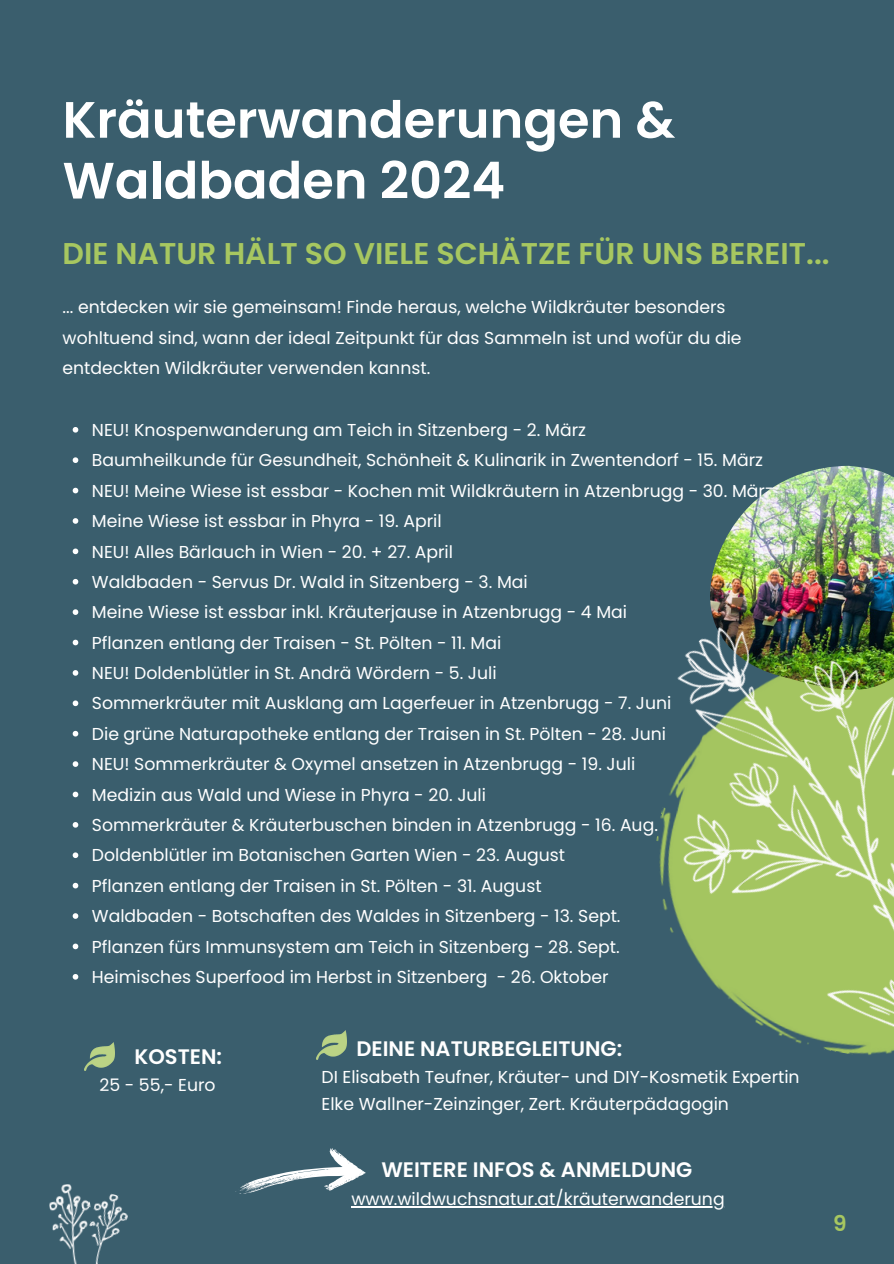
<style>
.page{position:relative;width:894px;height:1264px;background:#fff}
.page>*{position:absolute;margin:0;border:0;box-sizing:border-box;transform-origin:0 0}
.t1{font:600 51px/60.8px "Poppins";color:#fff}
.t2{font:600 30px "Poppins";color:#a7c760}
.t3{font:600 21.6px "Poppins";color:#a7c760}
.t4{font:600 21px "Poppins";color:#fff}
.t5{font:17.25px/30.3px "Poppins";color:#fff}
</style>
<div class="page">
<div style="left:0;top:0;width:893px;height:1263px;background:#3a5e6d"></div>
<svg style="left:73px;top:427px;width:5px;height:5px"></svg>
<svg style="left:73px;top:457px;width:5px;height:6px"></svg>
<svg style="left:73px;top:488px;width:5px;height:5px"></svg>
<svg style="left:73px;top:518px;width:5px;height:6px"></svg>
<svg style="left:73px;top:548px;width:5px;height:6px"></svg>
<svg style="left:73px;top:579px;width:5px;height:5px"></svg>
<svg style="left:73px;top:609px;width:5px;height:6px"></svg>
<svg style="left:73px;top:639px;width:5px;height:6px"></svg>
<svg style="left:73px;top:670px;width:5px;height:5px"></svg>
<svg style="left:73px;top:700px;width:5px;height:6px"></svg>
<svg style="left:73px;top:731px;width:5px;height:5px"></svg>
<svg style="left:73px;top:761px;width:5px;height:6px"></svg>
<svg style="left:73px;top:791px;width:5px;height:6px"></svg>
<svg style="left:73px;top:822px;width:5px;height:5px"></svg>
<svg style="left:73px;top:852px;width:5px;height:6px"></svg>
<svg style="left:73px;top:882px;width:5px;height:6px"></svg>
<svg style="left:73px;top:913px;width:5px;height:5px"></svg>
<svg style="left:73px;top:943px;width:5px;height:6px"></svg>
<svg style="left:73px;top:974px;width:5px;height:5px"></svg>
<img style="left:84px;top:1042px;width:31px;height:28px">
<img style="left:316px;top:1030px;width:31px;height:29px">
<img style="left:578px;top:465px;width:315px;height:743px">
<svg style="left:235px;top:1148px;width:132px;height:60px"></svg>
<hr style="left:351px;top:1206px;width:373px;height:1px;background:#fff">
<img style="left:99px;top:1193px;width:29px;height:62px">
<img style="left:49px;top:1184px;width:50px;height:79px">
<p class="t1" style="left:62px;top:89px;width:614px">Kräuterwanderungen &amp;<br>Waldbaden 2024</p>
<p class="t2" style="left:62px;top:233px;width:768px">DIE NATUR HÄLT SO VIELE SCHÄTZE FÜR UNS BEREIT...</p>
<p class="t5" style="left:62px;top:292px;width:680px">... entdecken wir sie gemeinsam! Finde heraus, welche Wildkräuter besonders wohltuend sind, wann der ideal Zeitpunkt für das Sammeln ist und wofür du die entdeckten Wildkräuter verwenden kannst.</p>
<h2 class="t5" style="left:92px;top:415px;width:495px">NEU! Knospenwanderung am Teich in Sitzenberg - 2. März</h2>
<p class="t5" style="left:92px;top:445px;width:672px">Baumheilkunde für Gesundheit, Schönheit &amp; Kulinarik in Zwentendorf - 15. März</p>
<p class="t5" style="left:92px;top:475px;width:682px">NEU! Meine Wiese ist essbar - Kochen mit Wildkräutern in Atzenbrugg - 30. März</p>
<p class="t5" style="left:92px;top:506px;width:351px">Meine Wiese ist essbar in Phyra - 19. April</p>
<p class="t5" style="left:92px;top:536px;width:362px">NEU! Alles Bärlauch in Wien - 20. + 27. April</p>
<p class="t5" style="left:92px;top:566px;width:437px">Waldbaden - Servus Dr. Wald in Sitzenberg - 3. Mai</p>
<p class="t5" style="left:92px;top:597px;width:536px">Meine Wiese ist essbar inkl. Kräuterjause in Atzenbrugg - 4 Mai</p>
<p class="t5" style="left:92px;top:627px;width:411px">Pflanzen entlang der Traisen - St. Pölten - 11. Mai</p>
<p class="t5" style="left:92px;top:658px;width:406px">NEU! Doldenblütler in St. Andrä Wördern - 5. Juli</p>
<p class="t5" style="left:92px;top:688px;width:581px">Sommerkräuter mit Ausklang am Lagerfeuer in Atzenbrugg - 7. Juni</p>
<p class="t5" style="left:92px;top:718px;width:575px">Die grüne Naturapotheke entlang der Traisen in St. Pölten - 28. Juni</p>
<p class="t5" style="left:92px;top:749px;width:544px">NEU! Sommerkräuter &amp; Oxymel ansetzen in Atzenbrugg - 19. Juli</p>
<p class="t5" style="left:92px;top:779px;width:395px">Medizin aus Wald und Wiese in Phyra - 20. Juli</p>
<p class="t5" style="left:92px;top:809px;width:567px">Sommerkräuter &amp; Kräuterbuschen binden in Atzenbrugg - 16. Aug.</p>
<p class="t5" style="left:92px;top:840px;width:474px">Doldenblütler im Botanischen Garten Wien - 23. August</p>
<p class="t5" style="left:92px;top:870px;width:451px">Pflanzen entlang der Traisen in St. Pölten - 31. August</p>
<p class="t5" style="left:92px;top:901px;width:530px">Waldbaden - Botschaften des Waldes in Sitzenberg - 13. Sept.</p>
<p class="t5" style="left:92px;top:931px;width:529px">Pflanzen fürs Immunsystem am Teich in Sitzenberg - 28. Sept.</p>
<p class="t5" style="left:92px;top:961px;width:518px">Heimisches Superfood im Herbst in Sitzenberg - 26. Oktober</p>
<p class="t4" style="left:134px;top:1042px;width:89px">KOSTEN:</p>
<p class="t5" style="left:99px;top:1070px;width:117px">25 - 55,- Euro</p>
<p class="t4" style="left:356px;top:1033px;width:267px">DEINE NATURBEGLEITUNG:</p>
<p class="t5" style="left:321px;top:1063px;width:479px;line-height:27px">DI Elisabeth Teufner, Kräuter- und DIY-Kosmetik Expertin<br>Elke Wallner-Zeinzinger, Zert. Kräuterpädagogin</p>
<p class="t4" style="left:381px;top:1154px;width:312px">WEITERE INFOS &amp; ANMELDUNG</p>
<p class="t5" style="left:351px;top:1183px;width:374px">www.wildwuchsnatur.at/kräuterwanderung</p>
<p class="t3" style="left:832px;top:1207px;width:15px">9</p>
</div>
